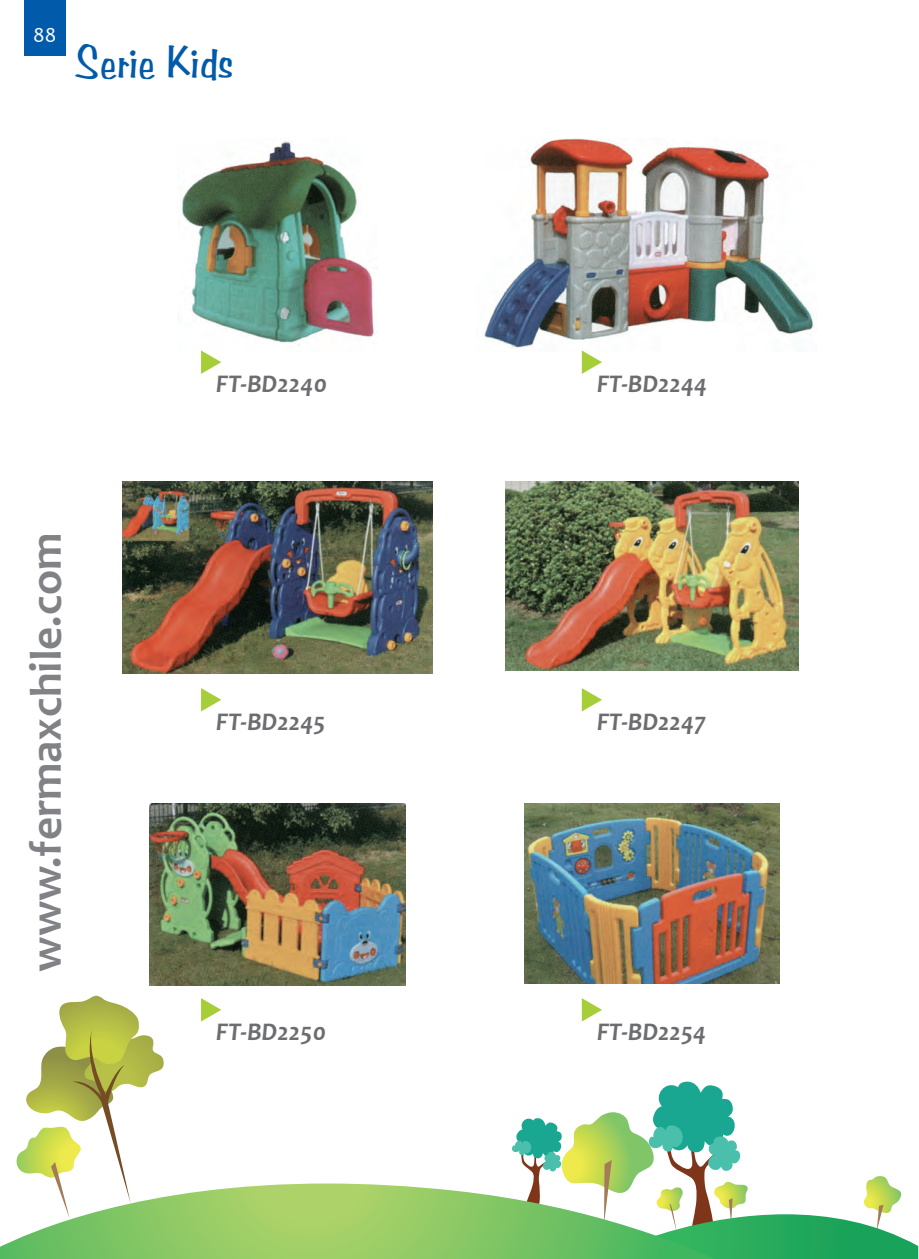
<style>
.page{position:relative;width:919px;height:1259px;background:#fff}
.page>*{position:absolute;margin:0;border:0;box-sizing:border-box;transform-origin:0 0}
.t1{font:700 45px "Candara";color:#808285}
.t2{font:45px "Benguiat Frisky ATT";color:#015aaa}
.t3{font:italic 700 25.5px "Candara";color:#6c6d70}
.t4{font:21px "Candara";color:#fff}
</style>
<div class="page">
<svg style="left:16px;top:995px;width:148px;height:188px"></svg>
<svg style="left:512px;top:1081px;width:406px;height:178px"></svg>
<svg style="left:0;top:1183px;width:715px;height:76px"></svg>
<div style="left:24px;top:0;width:41px;height:56px;background:#015aaa"></div>
<img style="left:182px;top:141px;width:195px;height:205px">
<img style="left:484px;top:138px;width:330px;height:210px">
<img style="left:122px;top:482px;width:311px;height:191px">
<img style="left:505px;top:482px;width:293px;height:188px">
<img style="left:150px;top:804px;width:255px;height:181px">
<img style="left:524px;top:804px;width:255px;height:179px">
<svg style="left:201px;top:350px;width:20px;height:24px"></svg>
<svg style="left:201px;top:688px;width:20px;height:23px"></svg>
<svg style="left:201px;top:998px;width:20px;height:23px"></svg>
<svg style="left:581px;top:350px;width:21px;height:24px"></svg>
<svg style="left:581px;top:688px;width:21px;height:23px"></svg>
<svg style="left:581px;top:998px;width:21px;height:23px"></svg>
<p class="t4" style="left:33px;top:26px;width:25px">88</p>
<h1 class="t2" style="left:77px;top:34px;width:159px">Serie Kids</h1>
<h1 class="t1" style="left:28px;top:972px;width:441px;rotate:-90deg">www.fermaxchile.com</h1>
<p class="t3" style="left:216px;top:374px;width:113px">FT-BD2240</p>
<p class="t3" style="left:216px;top:711px;width:111px">FT-BD2245</p>
<p class="t3" style="left:216px;top:1021px;width:112px">FT-BD2250</p>
<p class="t3" style="left:596px;top:374px;width:112px">FT-BD2244</p>
<p class="t3" style="left:596px;top:711px;width:111px">FT-BD2247</p>
<p class="t3" style="left:596px;top:1021px;width:111px">FT-BD2254</p>
</div>
